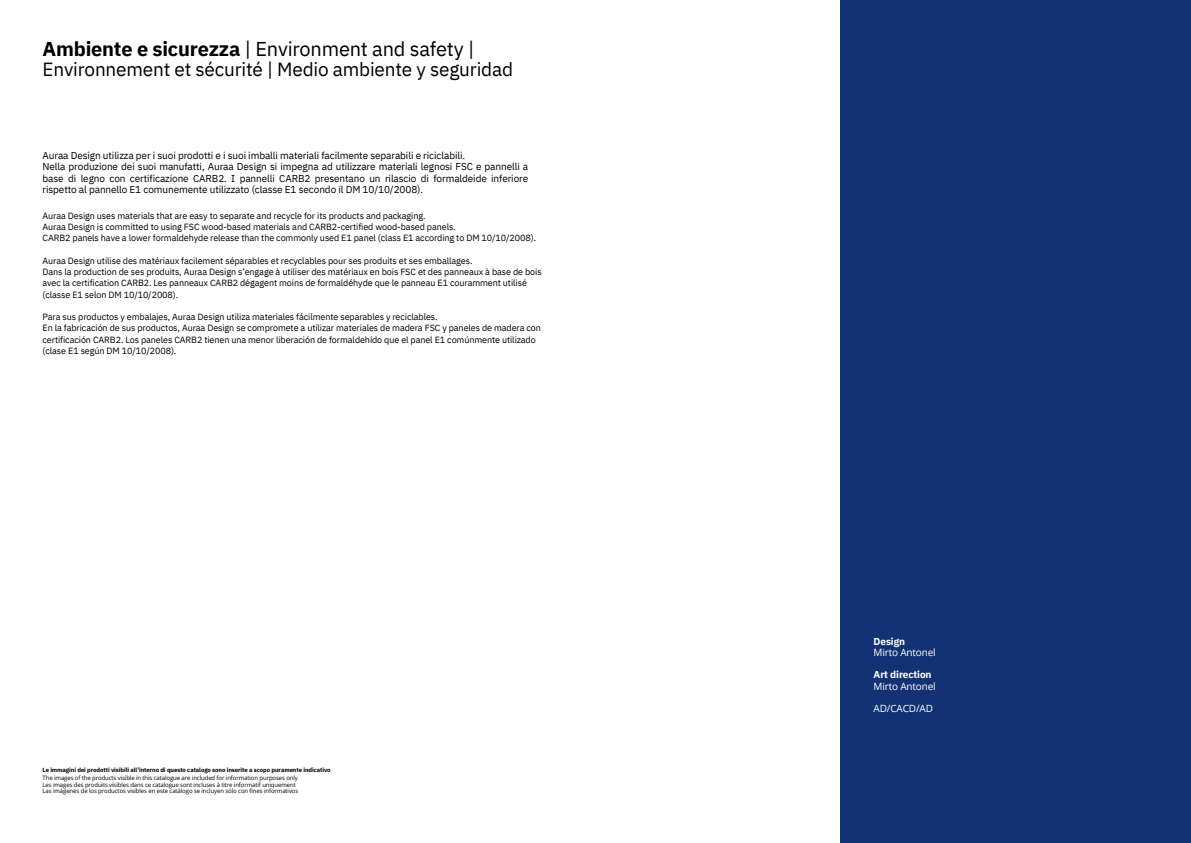
<style>
.page{position:relative;width:1191px;height:843px;background:#fff}
.page>*{position:absolute;margin:0;border:0;box-sizing:border-box;transform-origin:0 0}
.t1{font:20px "IBM Plex Sans";letter-spacing:-.01em;color:#000}
.t2{font:19px "IBM Plex Sans";letter-spacing:-.01em;color:#000}
.t3{font:10px/11.2px "IBM Plex Sans";letter-spacing:-.01em;color:#000;text-align:justify}
.t4{font:10px "Open Sans";letter-spacing:-.015em;color:#fff}
.t5{font:700 10px "IBM Plex Sans";letter-spacing:-.01em;color:#fff}
.t6{font:9px/11.2px "IBM Plex Sans";letter-spacing:-.01em;color:#000}
.t7{font:6px "Open Sans";letter-spacing:-.015em;color:#000}
.t8{font:700 6px "IBM Plex Sans";letter-spacing:-.01em;color:#000}
.s1{font-weight:700}
</style>
<div class="page">
<div style="left:840px;top:0;width:350px;height:842px;background:#123274"></div>
<p class="t1" style="left:43px;top:35px;width:433px"><span class="s1">Ambiente e sicurezza</span> | Environment and safety |</p>
<p class="t2" style="left:43px;top:57px;width:472px">Environnement et sécurité | Medio ambiente y seguridad</p>
<p class="t3" style="left:43px;top:150px;width:424px">Auraa Design utilizza per i suoi prodotti e i suoi imballi materiali facilmente separabili e riciclabili.</p>
<p class="t3" style="left:43px;top:161px;width:487px">Nella produzione dei suoi manufatti, Auraa Design si impegna ad utilizzare materiali legnosi FSC e pannelli a base di legno con certificazione CARB2. I pannelli CARB2 presentano un rilascio di formaldeide inferiore rispetto al pannello E1 comunemente utilizzato (classe E1 secondo il DM 10/10/2008).</p>
<p class="t6" style="left:43px;top:210px;width:384px">Auraa Design uses materials that are easy to separate and recycle for its products and packaging.</p>
<p class="t6" style="left:43px;top:221px;width:415px">Auraa Design is committed to using FSC wood-based materials and CARB2-certified wood-based panels.</p>
<p class="t6" style="left:43px;top:232px;width:495px">CARB2 panels have a lower formaldehyde release than the commonly used E1 panel (class E1 according to DM 10/10/2008).</p>
<p class="t6" style="left:43px;top:255px;width:431px">Auraa Design utilise des matériaux facilement séparables et recyclables pour ses produits et ses emballages.</p>
<p class="t6" style="left:43px;top:266px;width:500px">Dans la production de ses produits, Auraa Design s’engage à utiliser des matériaux en bois FSC et des panneaux à base de bois avec la certification CARB2. Les panneaux CARB2 dégagent moins de formaldéhyde que le panneau E1 couramment utilisé (classe E1 selon DM 10/10/2008).</p>
<p class="t6" style="left:43px;top:311px;width:396px">Para sus productos y embalajes, Auraa Design utiliza materiales fácilmente separables y reciclables.</p>
<p class="t6" style="left:43px;top:322px;width:500px">En la fabricación de sus productos, Auraa Design se compromete a utilizar materiales de madera FSC y paneles de madera con certificación CARB2. Los paneles CARB2 tienen una menor liberación de formaldehído que el panel E1 comúnmente utilizado (clase E1 según DM 10/10/2008).</p>
<p class="t8" style="left:43px;top:766px;width:289px">Le immagini dei prodotti visibili all’interno di questo catalogo sono inserite a scopo puramente indicativo</p>
<p class="t7" style="left:43px;top:773px;width:257px">The images of the products visible in this catalogue are included for information purposes only</p>
<p class="t7" style="left:43px;top:780px;width:255px">Les images des produits visibles dans ce catalogue sont incluses à titre informatif uniquement</p>
<p class="t7" style="left:43px;top:786px;width:257px">Las imágenes de los productos visibles en este catálogo se incluyen sólo con fines informativos</p>
<p class="t5" style="left:873px;top:634px;width:33px">Design</p>
<p class="t4" style="left:873px;top:645px;width:64px">Mirto Antonel</p>
<p class="t5" style="left:873px;top:667px;width:59px">Art direction</p>
<p class="t4" style="left:873px;top:678px;width:64px">Mirto Antonel</p>
<p class="t4" style="left:873px;top:701px;width:61px">AD/CACD/AD</p>
</div>
